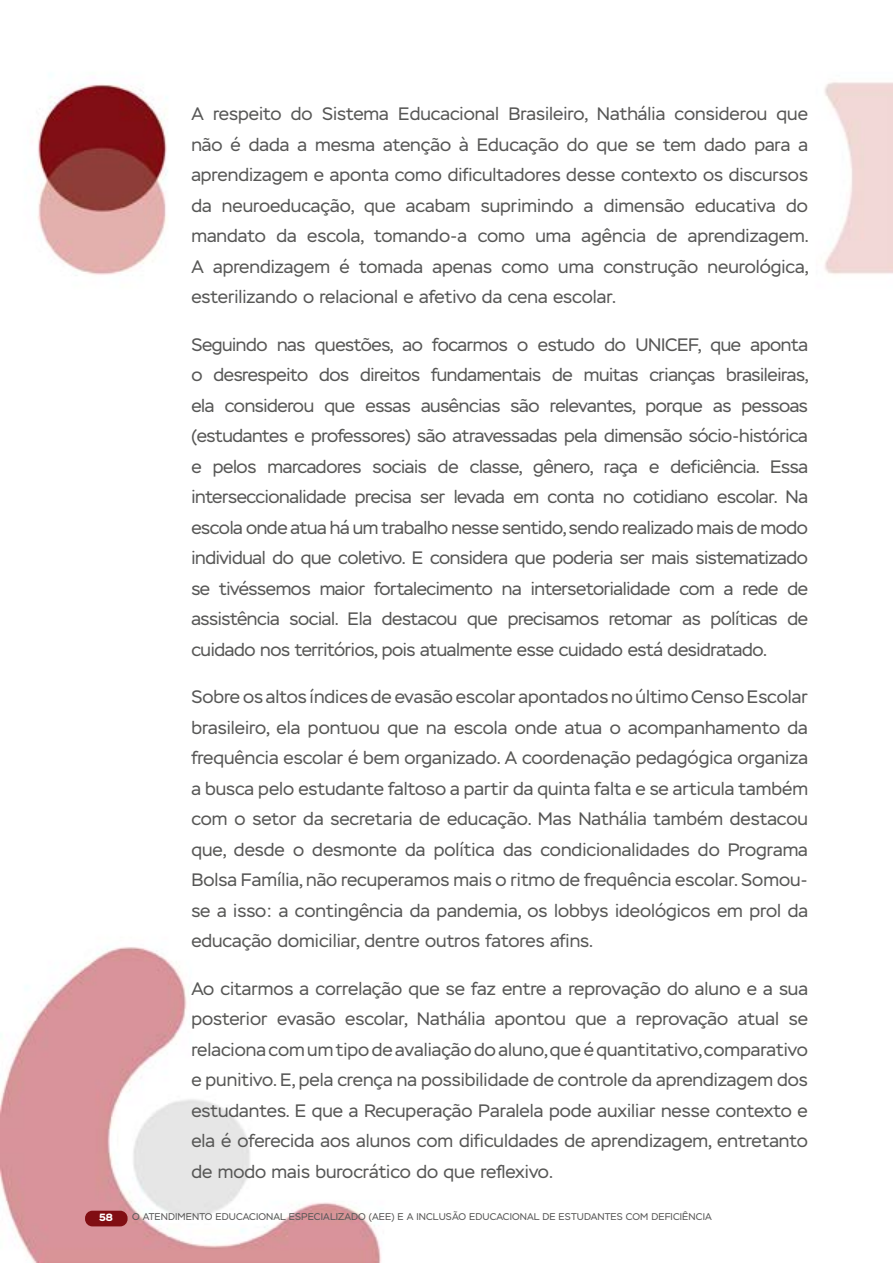
<style>
.page{position:relative;width:893px;height:1263px;background:#fff}
.page>*{position:absolute;margin:0;border:0;box-sizing:border-box;transform-origin:0 0}
.t1{font:18px/30.5px "Stem";color:#575756;text-align:justify}
.t2{font:700 10.5px "Stem";color:#fff}
.t3{font:9.75px "Stem";letter-spacing:.01em;color:#575756}
</style>
<div class="page">
<img style="left:0;top:82px;width:893px;height:1181px">
<div style="left:85px;top:1211px;width:43px;height:15px;background:#810e13;border-radius:7px"></div>
<p class="t1" style="left:191px;top:99px;width:619px">A respeito do Sistema Educacional Brasileiro, Nathália considerou que não é dada a mesma atenção à Educação do que se tem dado para a aprendizagem e aponta como dificultadores desse contexto os discursos da neuroeducação, que acabam suprimindo a dimensão educativa do mandato da escola, tomando-a como uma agência de aprendizagem.<br>A aprendizagem é tomada apenas como uma construção neurológica, esterilizando o relacional e afetivo da cena escolar.</p>
<p class="t1" style="left:191px;top:329px;width:619px">Seguindo nas questões, ao focarmos o estudo do UNICEF, que aponta o desrespeito dos direitos fundamentais de muitas crianças brasileiras, ela considerou que essas ausências são relevantes, porque as pessoas (estudantes e professores) são atravessadas pela dimensão sócio-histórica e pelos marcadores sociais de classe, gênero, raça e deficiência. Essa interseccionalidade precisa ser levada em conta no cotidiano escolar. Na escola onde atua há um trabalho nesse sentido, sendo realizado mais de modo individual do que coletivo. E considera que poderia ser mais sistematizado se tivéssemos maior fortalecimento na intersetorialidade com a rede de assistência social. Ela destacou que precisamos retomar as políticas de cuidado nos territórios, pois atualmente esse cuidado está desidratado.</p>
<p class="t1" style="left:191px;top:682px;width:618px">Sobre os altos índices de evasão escolar apontados no último Censo Escolar brasileiro, ela pontuou que na escola onde atua o acompanhamento da frequência escolar é bem organizado. A coordenação pedagógica organiza a busca pelo estudante faltoso a partir da quinta falta e se articula também com o setor da secretaria de educação. Mas Nathália também destacou que, desde o desmonte da política das condicionalidades do Programa Bolsa Família, não recuperamos mais o ritmo de frequência escolar. Somou&shy;se a isso: a contingência da pandemia, os lobbys ideológicos em prol da educação domiciliar, dentre outros fatores afins.</p>
<p class="t1" style="left:191px;top:973px;width:618px">Ao citarmos a correlação que se faz entre a reprovação do aluno e a sua posterior evasão escolar, Nathália apontou que a reprovação atual se relaciona com um tipo de avaliação do aluno, que é quantitativo, comparativo e punitivo. E, pela crença na possibilidade de controle da aprendizagem dos estudantes. E que a Recuperação Paralela pode auxiliar nesse contexto e ela é oferecida aos alunos com dificuldades de aprendizagem, entretanto de modo mais burocrático do que reflexivo.</p>
<p class="t2" style="left:99px;top:1211px;width:15px">58</p>
<p class="t3" style="left:132px;top:1211px;width:581px">O ATENDIMENTO EDUCACIONAL ESPECIALIZADO (AEE) E A INCLUSÃO EDUCACIONAL DE ESTUDANTES COM DEFICIÊNCIA</p>
</div>
